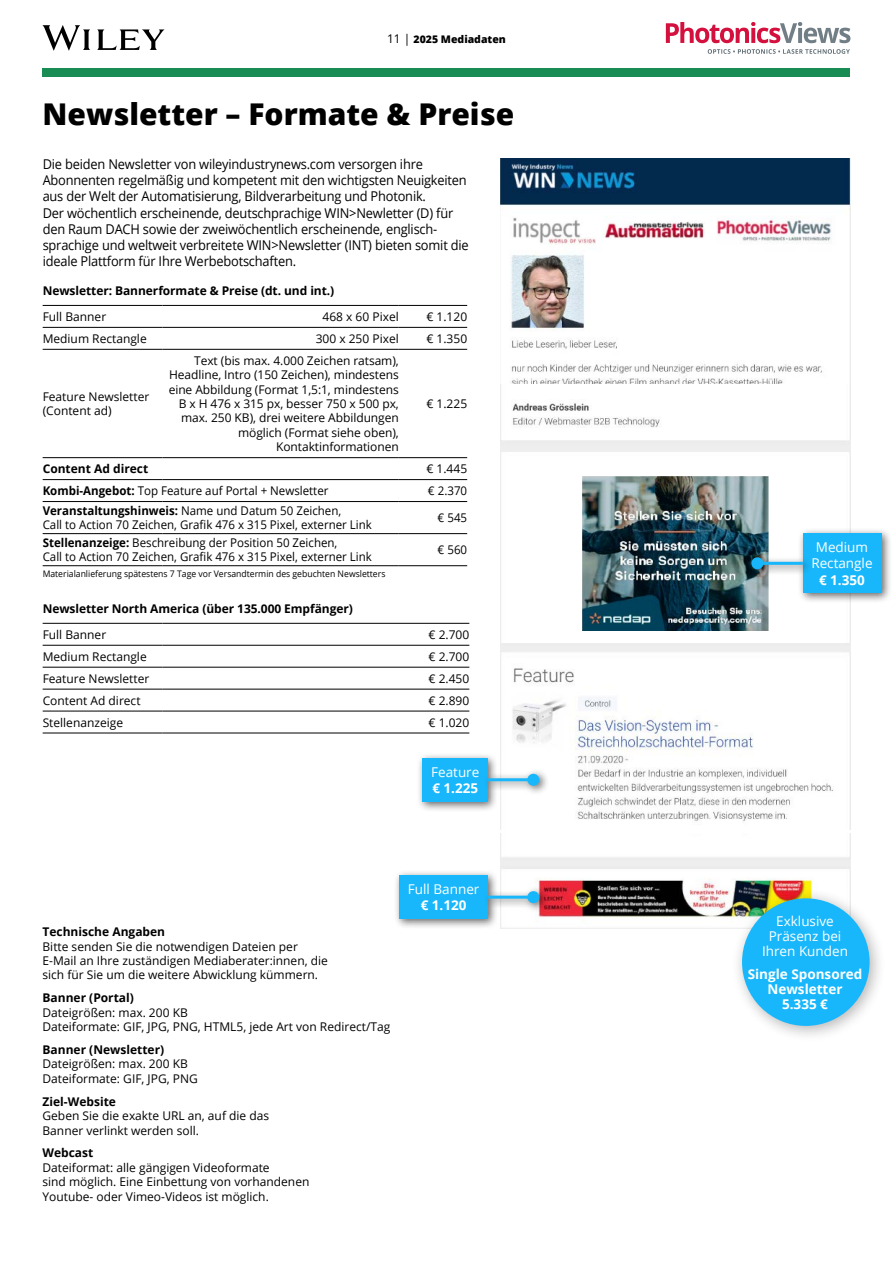
<style>
.page{position:relative;width:893px;height:1263px;background:#fff}
.page>*{position:absolute;margin:0;border:0;box-sizing:border-box;transform-origin:0 0}
.t1{font:800 30px "Open Sans";color:#000}
.t2{font:13.5px/16.2px "Open Sans";letter-spacing:-.015em;color:#000;scale:.95 1}
.t3{font:13.5px/15px "Open Sans";color:#fff;text-align:center}
.t4{font:700 13.5px/15px "Open Sans";color:#fff;text-align:center}
.t5{font:12px/14.4px "Open Sans";color:#000}
.t6{font:12px/14.4px "Open Sans";color:#000;scale:.96 1}
.t7{font:700 12px "Open Sans";color:#000}
.t8{font:800 10.5px "Open Sans";color:#000}
.t9{font:9px "Open Sans";color:#000;scale:.96 1}
.s1{font-weight:400;font-size:12px}
.s2{font-weight:700}
</style>
<div class="page">
<svg style="left:708px;top:49px;width:142px;height:5px"></svg>
<svg style="left:666px;top:22px;width:184px;height:21px"></svg>
<div style="left:43px;top:68px;width:807px;height:9px;background:#198c53"></div>
<svg style="left:43px;top:25px;width:121px;height:26px"></svg>
<img style="left:500px;top:642px;width:350px;height:187px">
<img style="left:500px;top:833px;width:350px;height:95px">
<img style="left:500px;top:159px;width:350px;height:225px">
<div style="left:417px;top:752px;width:81px;height:60px;background:#000;opacity:.6"></div>
<div style="left:423px;top:758px;width:65px;height:43px;background:#18b7fb"></div>
<div style="left:482px;top:768px;width:67px;height:28px;background:#000;opacity:.6"></div>
<hr style="left:488px;top:778px;width:45px;height:3px;background:#18b7fb">
<div style="left:527px;top:774px;width:12px;height:12px;background:#18b7fb;border-radius:50%"></div>
<div style="left:731px;top:887px;width:156px;height:156px;background:#000;opacity:.3"></div>
<div style="left:742px;top:898px;width:128px;height:128px;background:#18b7fb;border-radius:50%"></div>
<div style="left:393px;top:869px;width:105px;height:60px;background:#000;opacity:.6"></div>
<div style="left:399px;top:875px;width:89px;height:44px;background:#18b7fb"></div>
<div style="left:482px;top:885px;width:67px;height:28px;background:#000;opacity:.6"></div>
<hr style="left:488px;top:896px;width:45px;height:3px;background:#18b7fb">
<div style="left:527px;top:891px;width:12px;height:12px;background:#18b7fb;border-radius:50%"></div>
<img style="left:500px;top:384px;width:350px;height:258px">
<hr style="left:43px;top:457px;width:119px;height:1px;background:#000">
<hr style="left:162px;top:457px;width:237px;height:1px;background:#000">
<hr style="left:43px;top:479px;width:119px;height:1px;background:#000">
<hr style="left:162px;top:479px;width:237px;height:1px;background:#000">
<hr style="left:43px;top:501px;width:119px;height:1px;background:#000">
<hr style="left:162px;top:501px;width:237px;height:1px;background:#000">
<hr style="left:43px;top:533px;width:119px;height:1px;background:#000">
<hr style="left:162px;top:533px;width:237px;height:1px;background:#000">
<hr style="left:43px;top:565px;width:119px;height:1px;background:#000">
<hr style="left:162px;top:565px;width:237px;height:1px;background:#000">
<hr style="left:43px;top:305px;width:119px;height:1px;background:#000">
<hr style="left:162px;top:305px;width:237px;height:1px;background:#000">
<hr style="left:399px;top:305px;width:68px;height:1px;background:#000">
<hr style="left:43px;top:327px;width:119px;height:1px;background:#000">
<hr style="left:162px;top:327px;width:237px;height:1px;background:#000">
<hr style="left:399px;top:327px;width:68px;height:1px;background:#000">
<hr style="left:43px;top:349px;width:119px;height:1px;background:#000">
<hr style="left:162px;top:349px;width:237px;height:1px;background:#000">
<hr style="left:399px;top:349px;width:68px;height:1px;background:#000">
<hr style="left:399px;top:457px;width:68px;height:1px;background:#000">
<hr style="left:399px;top:479px;width:68px;height:1px;background:#000">
<hr style="left:399px;top:501px;width:68px;height:1px;background:#000">
<hr style="left:399px;top:533px;width:68px;height:1px;background:#000">
<hr style="left:399px;top:565px;width:68px;height:1px;background:#000">
<hr style="left:43px;top:689px;width:119px;height:1px;background:#000">
<hr style="left:43px;top:711px;width:119px;height:1px;background:#000">
<hr style="left:43px;top:733px;width:119px;height:1px;background:#000">
<hr style="left:43px;top:623px;width:119px;height:1px;background:#000">
<hr style="left:162px;top:623px;width:307px;height:1px;background:#000">
<hr style="left:43px;top:645px;width:119px;height:1px;background:#000">
<hr style="left:162px;top:645px;width:307px;height:1px;background:#000">
<hr style="left:43px;top:667px;width:119px;height:1px;background:#000">
<hr style="left:162px;top:667px;width:307px;height:1px;background:#000">
<hr style="left:162px;top:689px;width:307px;height:1px;background:#000">
<hr style="left:162px;top:711px;width:307px;height:1px;background:#000">
<hr style="left:162px;top:733px;width:307px;height:1px;background:#000">
<img style="left:582px;top:476px;width:186px;height:154px">
<div style="left:797px;top:527px;width:95px;height:76px;background:#000;opacity:.6"></div>
<div style="left:803px;top:533px;width:78px;height:60px;background:#18b7fb"></div>
<div style="left:746px;top:552px;width:67px;height:27px;background:#000;opacity:.6"></div>
<hr style="left:757px;top:562px;width:46px;height:3px;background:#18b7fb">
<div style="left:751px;top:557px;width:12px;height:12px;background:#18b7fb;border-radius:50%"></div>
<p class="t8" style="left:387px;top:31px;width:120px"><span class="s1">12 |</span> 2025 Mediadaten</p>
<p class="t5" style="left:394px;top:31px;width:8px">1</p>
<h1 class="t1" style="left:43px;top:91px;width:473px">Newsletter – Formate &amp; Preise</h1>
<p class="t2" style="left:43px;top:156px;width:450px">Die beiden Newsletter von wileyindustrynews.com versorgen ihre Abonnenten regelmäßig und kompetent mit den wichtigsten Neuigkeiten aus der Welt der Automatisierung, Bildverarbeitung und Photonik.<br>Der wöchentlich erscheinende, deutschprachige WIN&gt;Newletter (D) für den Raum DACH sowie der zweiwöchentlich erscheinende, englisch&shy;sprachige und weltweit verbreitete WIN&gt;Newsletter (INT) bieten somit die ideale Plattform für Ihre Werbebotschaften.</p>
<p class="t7" style="left:43px;top:282px;width:293px">Newsletter: Bannerformate &amp; Preise (dt. und int.)</p>
<p class="t5" style="left:43px;top:309px;width:65px">Full Banner</p>
<p class="t5" style="left:323px;top:309px;width:78px">468 x 60 Pixel</p>
<p class="t5" style="left:426px;top:309px;width:42px">€ 1.120</p>
<p class="t5" style="left:43px;top:331px;width:106px">Medium Rectangle</p>
<p class="t5" style="left:316px;top:331px;width:85px">300 x 250 Pixel</p>
<p class="t5" style="left:426px;top:331px;width:42px">€ 1.350</p>
<p class="t5" style="left:43px;top:389px;width:108px">Feature Newsletter (Content ad)</p>
<p class="t5" style="left:169px;top:353px;width:232px;text-align:right">Text (bis max. 4.000 Zeichen ratsam), Headline, Intro (150 Zeichen), mindestens eine Abbildung (Format 1,5:1, mindestens B x H 476 x 315 px, besser 750 x 500 px, max. 250 KB), drei weitere Abbildungen möglich (Format siehe oben), Kontaktinformationen</p>
<p class="t5" style="left:426px;top:396px;width:42px">€ 1.225</p>
<p class="t7" style="left:43px;top:460px;width:107px">Content Ad direct</p>
<p class="t5" style="left:426px;top:461px;width:42px">€ 1.445</p>
<p class="t6" style="left:43px;top:483px;width:299px"><span class="s2">Kombi-Angebot:</span> Top Feature auf Portal + Newsletter</p>
<p class="t6" style="left:428px;top:483px;width:42px">€ 2.370</p>
<p class="t6" style="left:43px;top:503px;width:345px"><span class="s2">Veranstaltungshinweis:</span> Name und Datum 50 Zeichen,<br>Call to Action 70 Zeichen, Grafik 476 x 315 Pixel, externer Link</p>
<p class="t6" style="left:438px;top:510px;width:32px">€ 545</p>
<p class="t6" style="left:43px;top:535px;width:345px"><span class="s2">Stellenanzeige:</span> Beschreibung der Position 50 Zeichen,<br>Call to Action 70 Zeichen, Grafik 476 x 315 Pixel, externer Link</p>
<p class="t6" style="left:438px;top:542px;width:32px">€ 560</p>
<p class="t9" style="left:43px;top:567px;width:359px">Materialanlieferung spätestens 7 Tage vor Versandtermin des gebuchten Newsletters</p>
<p class="t7" style="left:43px;top:600px;width:312px">Newsletter North America (über 135.000 Empfänger)</p>
<p class="t5" style="left:43px;top:627px;width:65px">Full Banner</p>
<p class="t5" style="left:429px;top:627px;width:42px">€ 2.700</p>
<p class="t5" style="left:43px;top:649px;width:106px">Medium Rectangle</p>
<p class="t5" style="left:429px;top:649px;width:42px">€ 2.700</p>
<p class="t5" style="left:43px;top:671px;width:108px">Feature Newsletter</p>
<p class="t5" style="left:429px;top:671px;width:42px">€ 2.450</p>
<p class="t5" style="left:43px;top:693px;width:99px">Content Ad direct</p>
<p class="t5" style="left:429px;top:693px;width:42px">€ 2.890</p>
<p class="t5" style="left:43px;top:715px;width:82px">Stellenanzeige</p>
<p class="t5" style="left:429px;top:715px;width:42px">€ 1.020</p>
<p class="t3" style="left:431px;top:764px;width:50px">Feature</p>
<p class="t4" style="left:432px;top:780px;width:47px">€ 1.225</p>
<p class="t7" style="left:43px;top:923px;width:124px">Technische Angaben</p>
<p class="t5" style="left:43px;top:939px;width:287px">Bitte senden Sie die notwendigen Dateien per<br>E-Mail an Ihre zuständigen Media berater:innen, die sich für Sie um die weitere Abwicklung kümmern.</p>
<p class="t7" style="left:43px;top:989px;width:93px">Banner (Portal)</p>
<p class="t5" style="left:43px;top:1005px;width:349px">Dateigrößen: max. 200 KB<br>Dateiformate: GIF, JPG, PNG, HTML5, jede Art von Redirect/Tag</p>
<p class="t7" style="left:43px;top:1041px;width:123px">Banner (Newsletter)</p>
<p class="t5" style="left:43px;top:1056px;width:157px">Dateigrößen: max. 200 KB<br>Dateiformate: GIF, JPG, PNG</p>
<p class="t7" style="left:43px;top:1093px;width:75px">Ziel-Website</p>
<p class="t5" style="left:43px;top:1108px;width:228px">Geben Sie die exakte URL an, auf die das<br>Banner verlinkt werden soll.</p>
<p class="t7" style="left:43px;top:1145px;width:52px">Webcast</p>
<p class="t5" style="left:43px;top:1160px;width:268px">Dateiformat: alle gängigen Videoformate<br>sind möglich. Eine Einbettung von vorhandenen<br>Youtube- oder Vimeo-Videos ist möglich.</p>
<p class="t3" style="left:408px;top:881px;width:73px">Full Banner</p>
<p class="t4" style="left:421px;top:898px;width:47px">€ 1.120</p>
<p class="t3" style="left:811px;top:539px;width:63px;line-height:16.2px">Medium<br>Rectangle</p>
<p class="t4" style="left:819px;top:572px;width:47px">€ 1.350</p>
<p class="t3" style="left:762px;top:913px;width:87px">Exklusive<br>Präsenz bei<br>Ihren Kunden</p>
<p class="t4" style="left:748px;top:966px;width:116px">Single Sponsored<br>Newsletter<br>5.335 €</p>
</div>
